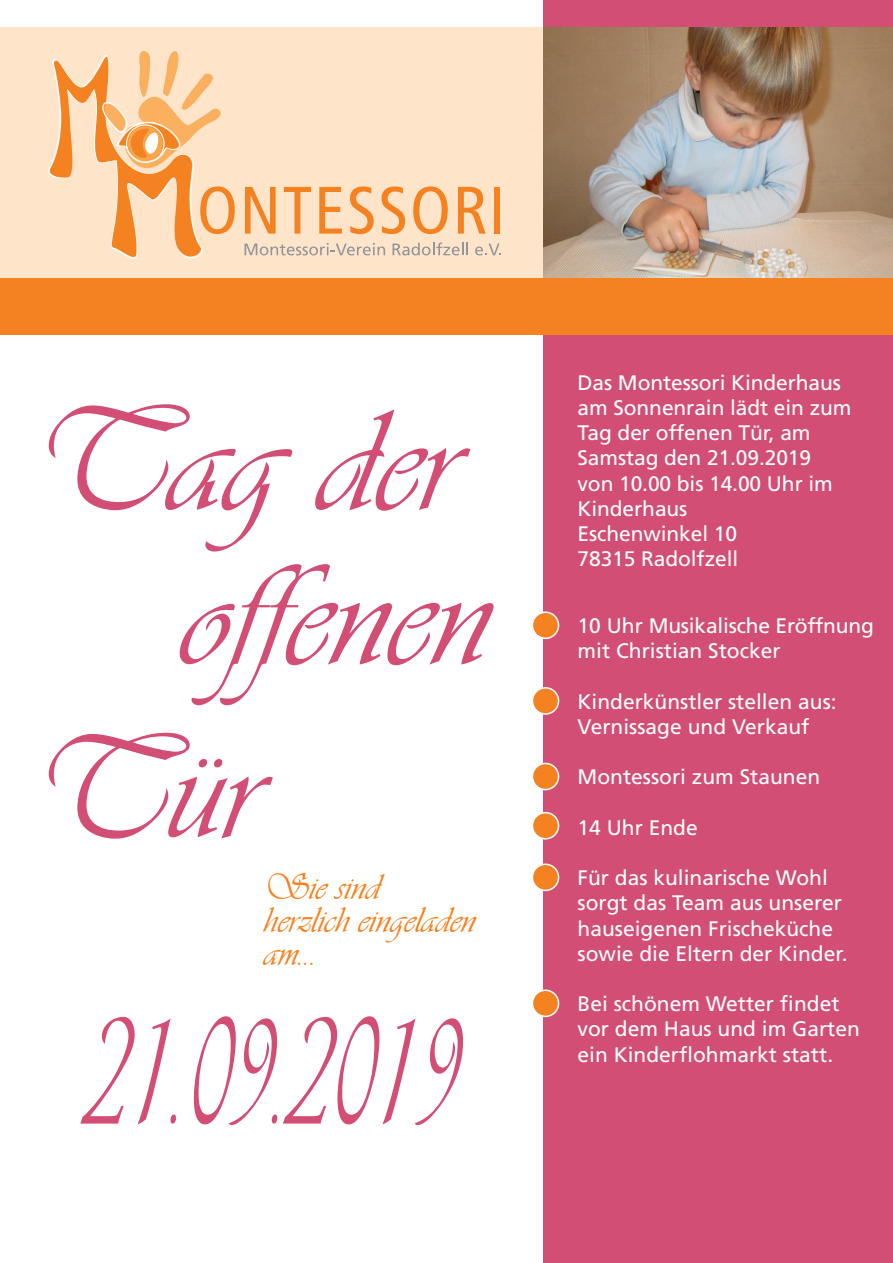
<style>
.page{position:relative;width:893px;height:1263px;background:#fff}
.page>*{position:absolute;margin:0;border:0;box-sizing:border-box;transform-origin:0 0}
.t1{font:150.15px/154.5px "Vivaldii";color:#d34e75;text-align:right}
.t2{font:37.5px/33px "Vivaldii";color:#f58220}
.t3{font:21px/25.2px "Frutiger";color:#fff}
</style>
<div class="page">
<div style="left:543px;top:0;width:350px;height:1263px;background:#d34e75"></div>
<div style="left:0;top:27px;width:893px;height:253px;background:#fee5ca"></div>
<svg style="left:245px;top:187px;width:31px;height:47px"></svg>
<svg style="left:284px;top:187px;width:27px;height:47px"></svg>
<svg style="left:319px;top:187px;width:23px;height:47px"></svg>
<svg style="left:350px;top:186px;width:24px;height:48px"></svg>
<svg style="left:381px;top:186px;width:24px;height:48px"></svg>
<svg style="left:413px;top:186px;width:35px;height:48px"></svg>
<svg style="left:458px;top:187px;width:28px;height:47px"></svg>
<div style="left:494px;top:187px;width:6px;height:47px;background:#f58220"></div>
<svg style="left:48px;top:51px;width:187px;height:208px"></svg>
<svg style="left:245px;top:243px;width:140px;height:12px"></svg>
<svg style="left:393px;top:242px;width:75px;height:13px"></svg>
<svg style="left:475px;top:244px;width:26px;height:11px"></svg>
<div style="left:532px;top:612px;width:27px;height:26px;background:#f58220;border-radius:50%"></div>
<div style="left:532px;top:611px;width:27px;height:28px;border:2px solid #fff;border-radius:50%"></div>
<div style="left:532px;top:688px;width:27px;height:26px;background:#f58220;border-radius:50%"></div>
<div style="left:532px;top:687px;width:27px;height:28px;border:2px solid #fff;border-radius:50%"></div>
<div style="left:532px;top:763px;width:27px;height:26px;background:#f58220;border-radius:50%"></div>
<div style="left:532px;top:763px;width:27px;height:27px;border:2px solid #fff;border-radius:50%"></div>
<div style="left:532px;top:813px;width:27px;height:26px;background:#f58220;border-radius:50%"></div>
<div style="left:532px;top:812px;width:27px;height:27px;border:2px solid #fff;border-radius:50%"></div>
<div style="left:532px;top:864px;width:27px;height:26px;background:#f58220;border-radius:50%"></div>
<div style="left:532px;top:863px;width:27px;height:28px;border:2px solid #fff;border-radius:50%"></div>
<div style="left:532px;top:990px;width:27px;height:26px;background:#f58220;border-radius:50%"></div>
<div style="left:532px;top:989px;width:27px;height:28px;border:2px solid #fff;border-radius:50%"></div>
<svg style="left:80px;top:1016px;width:383px;height:109px"></svg>
<img style="left:543px;top:27px;width:350px;height:251px">
<div style="left:0;top:278px;width:893px;height:56px;background:#f58220"></div>
<h1 class="t1" style="left:31px;top:386px;width:460px">Tag der offenen</h1>
<h1 class="t1" style="left:31px;top:715px;width:230px">Tür</h1>
<h2 class="t2" style="left:264px;top:870px;width:213px">Sie sind<br>herzlich eingeladen am...</h2>
<p class="t3" style="left:578px;top:370px;width:275px">Das Montessori Kinderhaus am Sonnenrain lädt ein zum<br>Tag der offenen Tür, am<br>Samstag den 21.09.2019 von 10.00 bis 14.00 Uhr im<br>Kinderhaus<br>Eschenwinkel 10<br>78315 Radolfzell</p>
<p class="t3" style="left:578px;top:613px;width:298px">10 Uhr Musikalische Eröffnung mit Christian Stocker</p>
<p class="t3" style="left:578px;top:689px;width:261px">Kinderkünstler stellen aus:<br>Vernissage und Verkauf</p>
<p class="t3" style="left:578px;top:764px;width:244px">Montessori zum Staunen</p>
<p class="t3" style="left:578px;top:815px;width:122px">14 Uhr Ende</p>
<p class="t3" style="left:578px;top:865px;width:271px">Für das kulinarische Wohl sorgt das Team aus unserer hauseigenen Frischeküche sowie die Eltern der Kinder.</p>
<p class="t3" style="left:578px;top:991px;width:284px">Bei schönem Wetter findet vor dem Haus und im Garten ein Kinderflohmarkt statt.</p>
</div>
